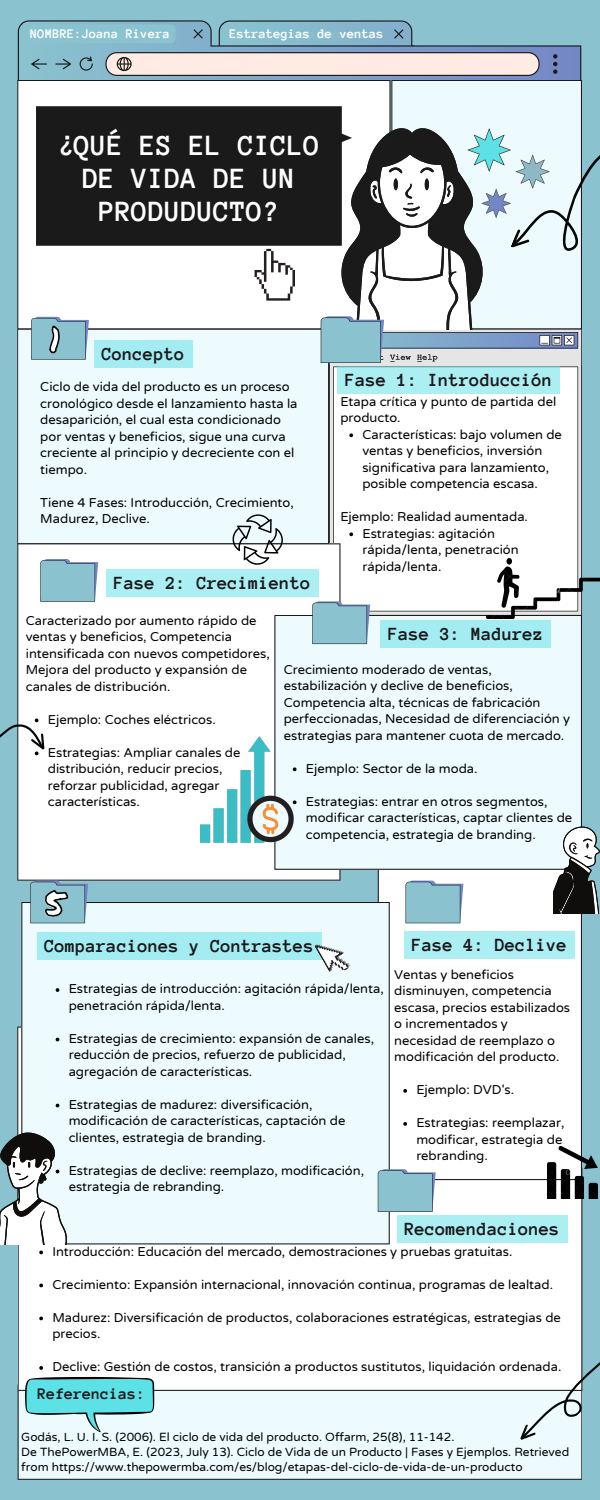
<style>
.page{position:relative;width:600px;height:1500px;background:#8ac3cf}
.page>*{position:absolute;margin:0;border:0;box-sizing:border-box;transform-origin:0 0}
.t1{font:35.2px "Permanent Marker";color:#fff}
.t2{font:700 30px/33px "Anonymous Pro";color:#fff;text-align:center}
.t3{font:700 19px "Anonymous Pro";color:#1a171b}
.t4{font:700 16.5px "Anonymous Pro";color:#1a171b}
.t5{font:700 13.5px "Anonymous Pro";color:#fff}
.t6{font:13px/16.5px "Varela Round";color:#000}
.t7{font:12px/15px "Varela Round";color:#000}
</style>
<div class="page">
<div style="left:329px;top:363px;width:253px;height:252px;background:#fff"></div>
<div style="left:17px;top:543px;width:324px;height:338px;background:#fff"></div>
<div style="left:17px;top:329px;width:312px;height:215px;background:#edfbff"></div>
<div style="left:17px;top:80px;width:374px;height:249px;background:#fff"></div>
<div style="left:391px;top:80px;width:191px;height:48px;background:#edfbff"></div>
<svg style="left:255px;top:249px;width:40px;height:52px;background:#d0d0d0"></svg>
<svg style="left:31px;top:317px;width:58px;height:43px"></svg>
<div style="left:18px;top:1391px;width:564px;height:89px;background:#edfbff"></div>
<div style="left:18px;top:1180px;width:564px;height:211px;background:#fff"></div>
<div style="left:378px;top:870px;width:204px;height:310px;background:#fff"></div>
<div style="left:274px;top:615px;width:308px;height:255px;background:#edfbff"></div>
<svg style="left:40px;top:559px;width:58px;height:43px"></svg>
<svg style="left:312px;top:602px;width:58px;height:42px"></svg>
<div style="left:21px;top:902px;width:369px;height:342px;background:#edfbff"></div>
<svg style="left:30px;top:881px;width:58px;height:42px"></svg>
<svg style="left:406px;top:881px;width:57px;height:42px"></svg>
<svg style="left:378px;top:1169px;width:58px;height:43px"></svg>
<svg style="left:321px;top:128px;width:279px;height:235px;background:#b4c2c7"></svg>
<svg style="left:553px;top:827px;width:47px;height:87px;background:#7a8182"></svg>
<svg style="left:25px;top:1377px;width:129px;height:55px;background:#83d7db"></svg>
<div style="left:36px;top:106px;width:316px;height:140px;background:#1a1a1a"></div>
<svg style="left:516px;top:1356px;width:84px;height:98px"></svg>
<svg style="left:226px;top:508px;width:64px;height:62px;background:#d2dadc"></svg>
<img style="left:487px;top:558px;width:113px;height:60px">
<img style="left:200px;top:736px;width:94px;height:107px">
<img style="left:547px;top:1146px;width:51px;height:53px">
<svg style="left:18px;top:20px;width:563px;height:60px"></svg>
<div style="left:94px;top:340px;width:98px;height:27px;background:#a3edf2"></div>
<div style="left:338px;top:366px;width:222px;height:27px;background:#abeff2"></div>
<svg style="left:349px;top:433px;width:4px;height:4px"></svg>
<svg style="left:349px;top:532px;width:4px;height:4px"></svg>
<div style="left:106px;top:570px;width:212px;height:27px;background:#abeff2"></div>
<svg style="left:0;top:668px;width:51px;height:116px"></svg>
<div style="left:380px;top:621px;width:171px;height:27px;background:#a3edf2"></div>
<svg style="left:293px;top:767px;width:4px;height:4px"></svg>
<svg style="left:293px;top:800px;width:4px;height:4px"></svg>
<div style="left:37px;top:932px;width:285px;height:27px;background:#a3edf2"></div>
<svg style="left:314px;top:935px;width:38px;height:43px;background:#d1e1e4"></svg>
<div style="left:404px;top:931px;width:171px;height:27px;background:#abeff2"></div>
<svg style="left:403px;top:1089px;width:4px;height:4px"></svg>
<svg style="left:403px;top:1122px;width:4px;height:4px"></svg>
<svg style="left:56px;top:988px;width:3px;height:4px"></svg>
<svg style="left:0;top:1133px;width:67px;height:111px;background:#b1b9bb"></svg>
<div style="left:397px;top:1216px;width:171px;height:27px;background:#abeff2"></div>
<svg style="left:39px;top:1251px;width:4px;height:3px"></svg>
<svg style="left:39px;top:1284px;width:4px;height:3px"></svg>
<svg style="left:39px;top:1317px;width:4px;height:3px"></svg>
<svg style="left:39px;top:1366px;width:4px;height:4px"></svg>
<p class="t5" style="left:30px;top:27px;width:141px">NOMBRE:Joana Rivera</p>
<p class="t5" style="left:229px;top:27px;width:156px">Estrategias de ventas</p>
<h4 class="t2" style="left:58px;top:129px;width:264px">¿QUÉ ES EL CICLO<br>DE VIDA DE UN<br>PRODUDUCTO?</h4>
<h1 class="t1" style="left:49px;top:314px;width:13px">1</h1>
<p class="t3" style="left:102px;top:344px;width:84px">Concepto</p>
<p class="t6" style="left:40px;top:379px;width:259px">Ciclo de vida del producto es un proceso cronológico desde el lanzamiento hasta la desaparición, el cual esta condicionado por ventas y beneficios, sigue una curva creciente al principio y decreciente con el tiempo.</p>
<h1 class="t6" style="left:40px;top:494px;width:255px">Tiene 4 Fases: Introducción, Crecimiento,<br>Madurez, Declive.</h1>
<p class="t3" style="left:345px;top:370px;width:209px">Fase 1: Introducción</p>
<p class="t6" style="left:340px;top:393px;width:217px">Etapa crítica y punto de partida del producto.</p>
<p class="t6" style="left:362px;top:426px;width:201px">Características: bajo volumen de ventas y beneficios, inversión significativa para lanzamiento, posible competencia escasa.</p>
<p class="t6" style="left:340px;top:509px;width:189px">Ejemplo: Realidad aumentada.</p>
<h2 class="t6" style="left:362px;top:525px;width:158px">Estrategias: agitación rápida/lenta, penetración rápida/lenta.</h2>
<h5 class="t3" style="left:114px;top:574px;width:199px">Fase 2: Crecimiento</h5>
<h5 class="t6" style="left:26px;top:612px;width:246px">Caracterizado por aumento rápido de ventas y beneficios, Competencia intensificada con nuevos competidores, Mejora del producto y expansión de canales de distribución.</h5>
<p class="t6" style="left:48px;top:711px;width:169px">Ejemplo: Coches eléctricos.</p>
<h2 class="t6" style="left:48px;top:744px;width:194px">Estrategias: Ampliar canales de distribución, reducir precios, reforzar publicidad, agregar características.</h2>
<h5 class="t3" style="left:388px;top:625px;width:157px">Fase 3: Madurez</h5>
<p class="t6" style="left:284px;top:661px;width:288px">Crecimiento moderado de ventas, estabilización y declive de beneficios, Competencia alta, técnicas de fabricación perfeccionadas, Necesidad de diferenciación y estrategias para mantener cuota de mercado.</p>
<h5 class="t6" style="left:306px;top:760px;width:173px">Ejemplo: Sector de la moda.</h5>
<p class="t6" style="left:306px;top:793px;width:268px">Estrategias: entrar en otros segmentos, modificar características, captar clientes de competencia, estrategia de branding.</p>
<h1 class="t1" style="left:44px;top:878px;width:22px">5</h1>
<p class="t3" style="left:44px;top:936px;width:271px">Comparaciones y Contrastes</p>
<p class="t3" style="left:412px;top:935px;width:157px">Fase 4: Declive</p>
<h2 class="t6" style="left:394px;top:966px;width:177px">Ventas y beneficios disminuyen, competencia escasa, precios estabilizados o incrementados y necesidad de reemplazo o modificación del producto.</h2>
<h5 class="t6" style="left:416px;top:1082px;width:99px">Ejemplo: DVD's.</h5>
<p class="t6" style="left:416px;top:1115px;width:150px">Estrategias: reemplazar, modificar, estrategia de rebranding.</p>
<p class="t6" style="left:69px;top:981px;width:317px">Estrategias de introducción: agitación rápida/lenta, penetración rápida/lenta.</p>
<p class="t6" style="left:69px;top:1031px;width:307px">Estrategias de crecimiento: expansión de canales, reducción de precios, refuerzo de publicidad, agregación de características.</p>
<p class="t6" style="left:69px;top:1097px;width:278px">Estrategias de madurez: diversificación, modificación de características, captación de clientes, estrategia de branding.</p>
<p class="t6" style="left:69px;top:1163px;width:297px">Estrategias de declive: reemplazo, modificación, estrategia de rebranding.</p>
<h5 class="t3" style="left:404px;top:1220px;width:157px">Recomendaciones</h5>
<p class="t6" style="left:52px;top:1243px;width:462px">Introducción: Educación del mercado, demostraciones y pruebas gratuitas.</p>
<p class="t6" style="left:52px;top:1276px;width:502px">Crecimiento: Expansión internacional, innovación continua, programas de lealtad.</p>
<h2 class="t6" style="left:52px;top:1309px;width:510px">Madurez: Diversificación de productos, colaboraciones estratégicas, estrategias de precios.</h2>
<p class="t6" style="left:52px;top:1359px;width:511px">Declive: Gestión de costos, transición a productos sustitutos, liquidación ordenada.</p>
<p class="t4" style="left:37px;top:1386px;width:109px">Referencias:</p>
<p class="t7" style="left:21px;top:1430px;width:435px">Godás, L. U. I. S. (2006). El ciclo de vida del producto. Offarm, 25(8), 11-142.</p>
<h5 class="t7" style="left:21px;top:1445px;width:550px">De ThePowerMBA, E. (2023, July 13). Ciclo de Vida de un Producto | Fases y Ejemplos. Retrieved from https://www.thepowermba.com/es/blog/etapas-del-ciclo-de-vida-de-un-producto</h5>
</div>
